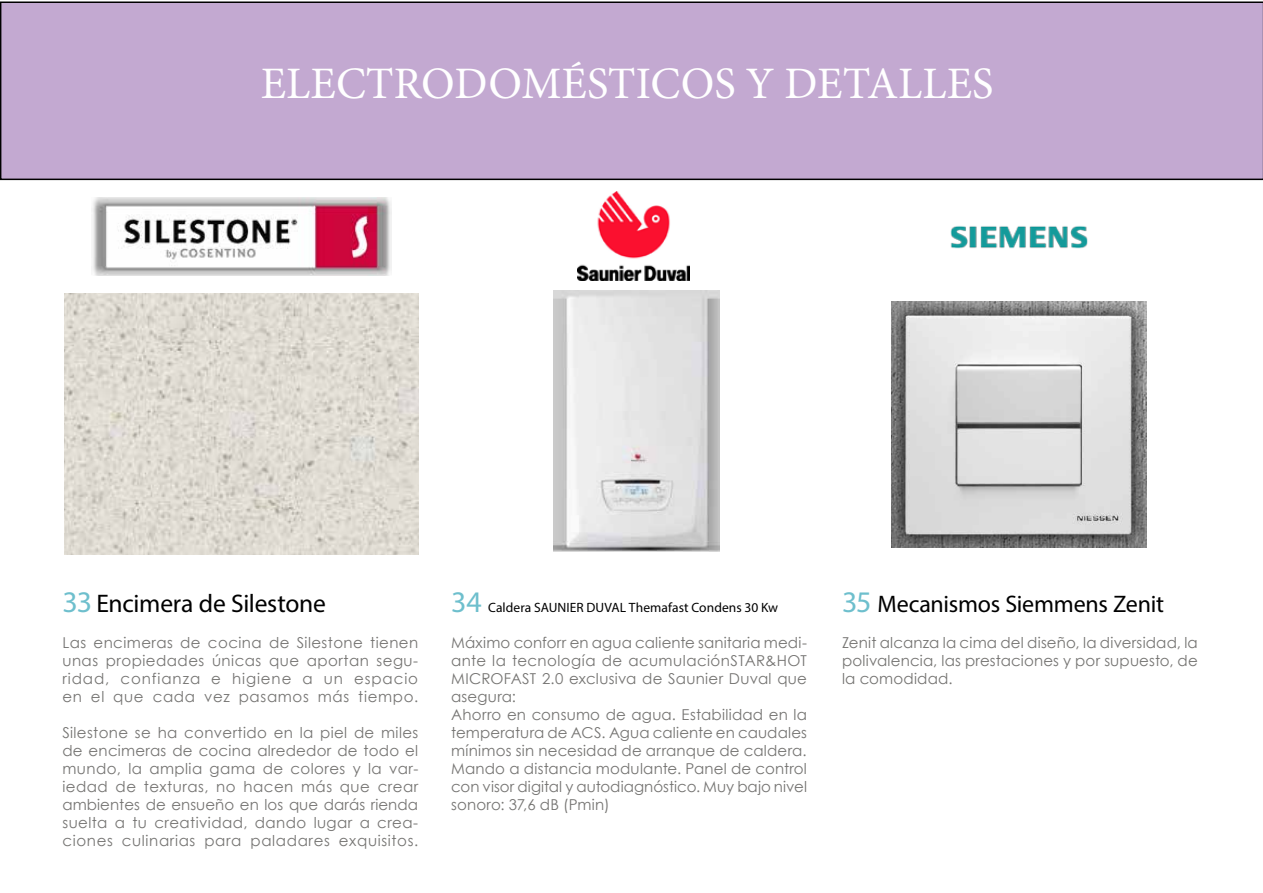
<style>
.page{position:relative;width:1263px;height:893px;background:#fff}
.page>*{position:absolute;margin:0;border:0;box-sizing:border-box;transform-origin:0 0}
.t1{font:45px "Minion Pro";color:#fff}
.t2{font:30px "Myriad Pro";color:#6ebfcd}
.t3{font:25.5px "Myriad Pro";letter-spacing:-.01em;color:#000}
.t4{font:24px "Myriad Pro";letter-spacing:-.01em;color:#000}
.t5{font:15px/18px "Century Gothic";letter-spacing:.015em;color:#757472;text-align:justify}
.t6{font:13.5px "Myriad Pro";letter-spacing:.005em;color:#000}
.s1{font-size:30px;color:#6ebfcd}
</style>
<div class="page">
<div style="left:0;top:2px;width:1263px;height:178px;background:#c3a9d1"></div>
<img style="left:64px;top:294px;width:354px;height:261px">
<img style="left:892px;top:301px;width:254px;height:246px">
<img style="left:554px;top:290px;width:166px;height:261px">
<img style="left:578px;top:192px;width:111px;height:89px">
<img style="left:92px;top:197px;width:299px;height:78px">
<img style="left:950px;top:226px;width:138px;height:23px">
<h1 class="t1" style="left:261px;top:53px;width:734px">ELECTRODOMÉSTICOS Y DETALLES</h1>
<h3 class="t3" style="left:62px;top:588px;width:265px"><span class="s1">33</span> Encimera de Silestone</h3>
<p class="t5" style="left:62px;top:633px;width:357px">Las encimeras de cocina de Silestone tienen unas propiedades únicas que aportan segu&shy;ridad, confianza e higiene a un espacio en el que cada vez pasamos más tiempo.</p>
<p class="t5" style="left:62px;top:723px;width:357px">Silestone se ha convertido en la piel de miles de encimeras de cocina alrededor de todo el mundo, la amplia gama de colores y la var&shy;iedad de texturas, no hacen más que crear ambientes de ensueño en los que darás rienda suelta a tu creatividad, dando lugar a crea&shy;ciones culinarias para paladares exquisitos.</p>
<h2 class="t2" style="left:451px;top:583px;width:32px">34</h2>
<p class="t6" style="left:488px;top:599px;width:292px">Caldera SAUNIER DUVAL Themafast Condens 30 Kw</p>
<p class="t5" style="left:451px;top:633px;width:357px;text-align:left">Máximo conforr en agua caliente sanitaria medi&shy;ante la tecnología de acumulaciónSTAR&amp;HOT MICROFAST 2.0 exclusiva de Saunier Duval que asegura:<br>Ahorro en consumo de agua. Estabilidad en la temperatura de ACS. Agua caliente en caudales mínimos sin necesidad de arranque de caldera.<br>Mando a distancia modulante. Panel de control con visor digital y autodiagnóstico. Muy bajo nivel sonoro: 37,6 dB (Pmin)</p>
<h3 class="t4" style="left:842px;top:589px;width:324px"><span class="s1">35</span> Mecanismos Siemmens Zenit</h3>
<p class="t5" style="left:842px;top:633px;width:357px">Zenit alcanza la cima del diseño, la diversidad, la polivalencia, las prestaciones y por supuesto, de la comodidad.</p>
</div>
